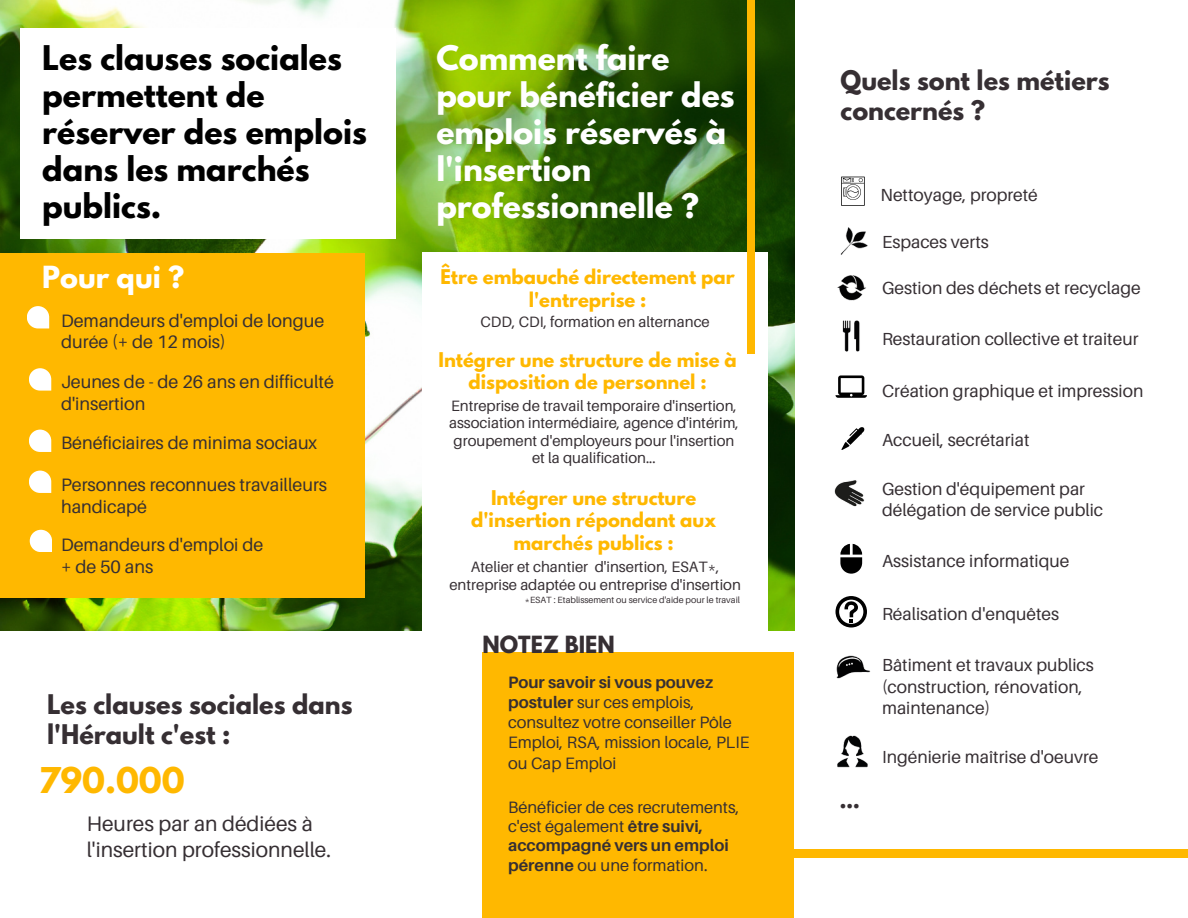
<style>
.page{position:relative;width:1188px;height:918px;background:#fff}
.page>*{position:absolute;margin:0;border:0;box-sizing:border-box;transform-origin:0 0}
.t1{font:700 31.5px "League Spartan";color:#ffb800}
.t2{font:700 30.15px/37.2px "League Spartan";color:#000}
.t3{font:700 30px/37.2px "League Spartan";color:#fff}
.t4{font:700 27px "League Spartan";color:#fff}
.t5{font:700 27px "Aileron";color:#362f33}
.t6{font:700 24px/29.2px "League Spartan";color:#362f33}
.t7{font:21px/25.5px "Aileron";color:#362f33}
.t8{font:700 21px "League Spartan";color:#362f33}
.t9{font:18px/21.6px "Aileron";color:#362f33}
.t10{font:700 18px/22.5px "League Spartan";color:#ffb800;text-align:center}
.t11{font:17.55px/21.6px "Aileron";color:#362f33}
.t12{font:16.5px/20.2px "Aileron";color:#362f33}
.t13{font:15px/17.5px "Aileron";color:#362f33;text-align:center}
.t14{font:9px "Aileron";color:#362f33}
.s1{font-weight:700}
</style>
<div class="page">
<img style="left:0;top:0;width:795px;height:630px">
<div style="left:0;top:253px;width:365px;height:344px;background:#ffb800"></div>
<div style="left:20px;top:28px;width:376px;height:211px;background:#fff"></div>
<div style="left:423px;top:253px;width:345px;height:650px;background:#fff"></div>
<div style="left:482px;top:652px;width:312px;height:266px;background:#ffb800"></div>
<div style="left:747px;top:0;width:8px;height:354px;background:#ffb800"></div>
<div style="left:791px;top:849px;width:397px;height:9px;background:#ffb800"></div>
<svg style="left:27px;top:306px;width:22px;height:22px"></svg>
<svg style="left:841px;top:177px;width:24px;height:29px"></svg>
<img style="left:840px;top:227px;width:28px;height:28px">
<img style="left:837px;top:275px;width:29px;height:26px">
<img style="left:842px;top:320px;width:18px;height:32px">
<svg style="left:836px;top:375px;width:31px;height:23px"></svg>
<svg style="left:841px;top:427px;width:24px;height:23px"></svg>
<svg style="left:840px;top:544px;width:22px;height:30px"></svg>
<img style="left:836px;top:655px;width:35px;height:24px">
<img style="left:837px;top:735px;width:31px;height:33px">
<img style="left:834px;top:480px;width:31px;height:27px">
<svg style="left:836px;top:596px;width:31px;height:32px"></svg>
<svg style="left:29px;top:368px;width:22px;height:23px"></svg>
<svg style="left:29px;top:430px;width:22px;height:22px"></svg>
<svg style="left:29px;top:471px;width:22px;height:22px"></svg>
<svg style="left:30px;top:530px;width:22px;height:22px"></svg>
<h1 class="t2" style="left:42px;top:43px;width:326px">Les clauses sociales permettent de réserver des emplois dans les marchés publics.</h1>
<p class="t4" style="left:42px;top:264px;width:144px">Pour qui ?</p>
<p class="t9" style="left:61px;top:309px;width:265px">Demandeurs d'emploi de longue durée (+ de 12 mois)</p>
<p class="t9" style="left:61px;top:371px;width:274px">Jeunes de - de 26 ans en difficulté d'insertion</p>
<p class="t9" style="left:61px;top:432px;width:258px">Bénéficiaires de minima sociaux</p>
<p class="t9" style="left:61px;top:474px;width:268px">Personnes reconnues travailleurs handicapé</p>
<p class="t9" style="left:61px;top:534px;width:204px">Demandeurs d'emploi de</p>
<p class="t9" style="left:61px;top:555px;width:94px">+ de 50 ans</p>
<h2 class="t6" style="left:47px;top:693px;width:307px">Les clauses sociales dans l'Hérault c'est :</h2>
<p class="t1" style="left:39px;top:764px;width:147px">790.000</p>
<p class="t7" style="left:87px;top:811px;width:246px">Heures par an dédiées à l'insertion professionnelle.</p>
<p class="t3" style="left:436px;top:43px;width:300px">Comment faire pour bénéficier des emplois réservés à l'insertion professionnelle ?</p>
<p class="t10" style="left:441px;top:268px;width:296px">Être embauché directement par l'entreprise :</p>
<p class="t13" style="left:480px;top:313px;width:231px">CDD, CDI, formation en alternance</p>
<p class="t10" style="left:439px;top:350px;width:300px">Intégrer une structure de mise à disposition de personnel :</p>
<p class="t13" style="left:449px;top:396px;width:291px">Entreprise de travail temporaire d'insertion, association intermédiaire, agence d'intérim, groupement d'employeurs pour l'insertion et la qualification...</p>
<h4 class="t10" style="left:471px;top:489px;width:247px">Intégrer une structure d'insertion répondant aux marchés publics :</h4>
<p class="t13" style="left:449px;top:558px;width:293px">Atelier et chantier d'insertion, ESAT*, entreprise adaptée ou entreprise d'insertion</p>
<h3 class="t14" style="left:525px;top:595px;width:217px">*ESAT : Etablissement ou service d'aide pour le travail</h3>
<p class="t8" style="left:483px;top:634px;width:134px">NOTEZ BIEN</p>
<p class="t12" style="left:508px;top:671px;width:243px"><span class="s1">Pour savoir si vous pouvez postuler</span> sur ces emplois, consultez votre conseiller Pôle<br>Emploi, RSA, mission locale, PLIE ou Cap Emploi</p>
<p class="t12" style="left:508px;top:797px;width:233px;line-height:19.5px">Bénéficier de ces recrutements, c'est également <span class="s1">être suivi, accompagné vers un emploi pérenne</span> ou une formation.</p>
<p class="t6" style="left:841px;top:69px;width:271px">Quels sont les métiers concernés ?</p>
<p class="t5" style="left:840px;top:781px;width:21px">...</p>
<h1 class="t11" style="left:880px;top:184px;width:159px">Nettoyage, propreté</h1>
<h3 class="t11" style="left:882px;top:231px;width:108px">Espaces verts</h3>
<p class="t11" style="left:882px;top:277px;width:260px">Gestion des déchets et recyclage</p>
<p class="t11" style="left:882px;top:328px;width:258px">Restauration collective et traiteur</p>
<p class="t11" style="left:882px;top:379px;width:263px">Création graphique et impression</p>
<p class="t11" style="left:882px;top:429px;width:149px">Accueil, secrétariat</p>
<h6 class="t11" style="left:882px;top:478px;width:223px">Gestion d'équipement par délégation de service public</h6>
<p class="t11" style="left:882px;top:550px;width:189px">Assistance informatique</p>
<h6 class="t11" style="left:882px;top:603px;width:179px">Réalisation d'enquêtes</h6>
<p class="t11" style="left:882px;top:654px;width:213px">Bâtiment et travaux publics (construction, rénovation, maintenance)</p>
<h6 class="t11" style="left:882px;top:746px;width:218px">Ingénierie maîtrise d'oeuvre</h6>
</div>
